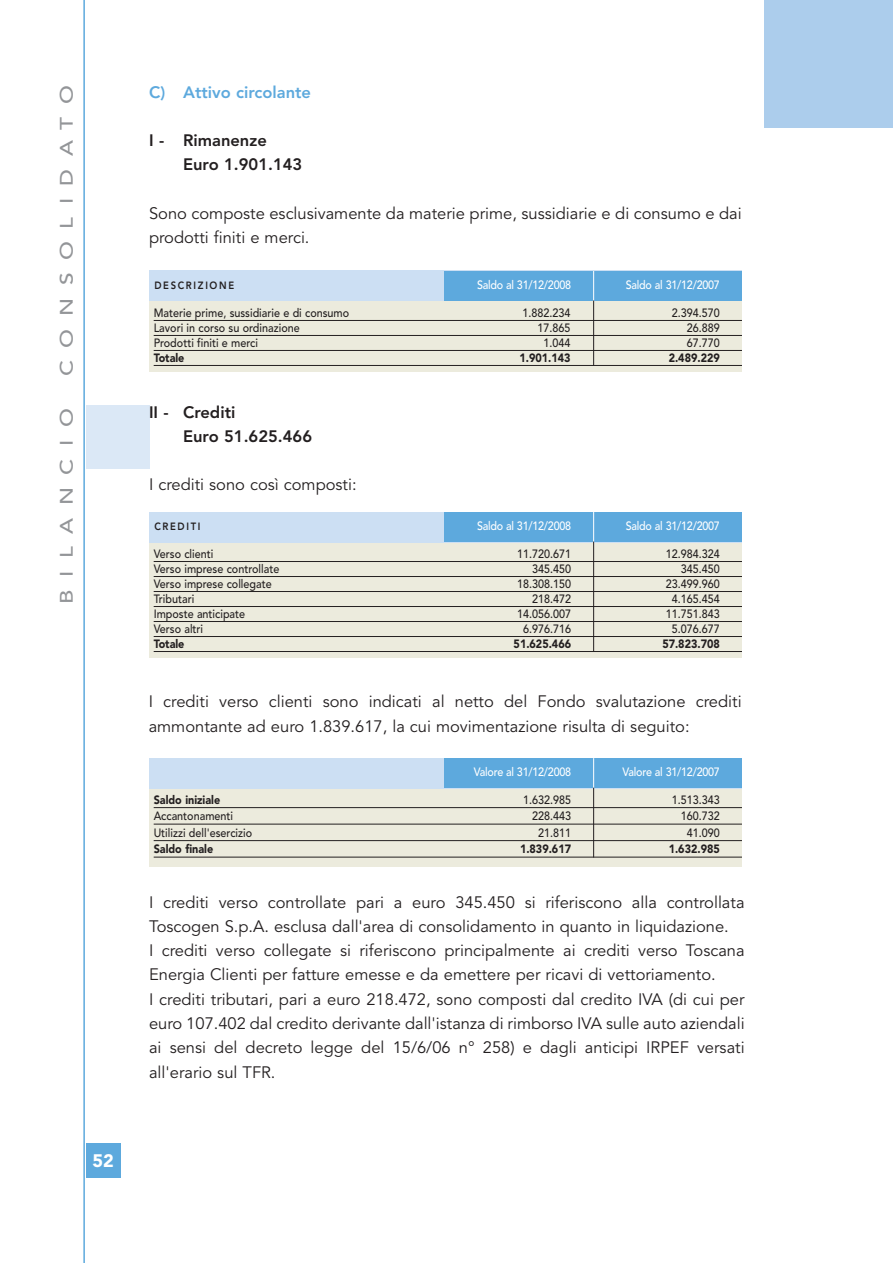
<style>
.page{position:relative;width:893px;height:1263px;background:#fff}
.page>*{position:absolute;margin:0;border:0;box-sizing:border-box;transform-origin:0 0}
.t1{font:500 18px "Avenir";letter-spacing:.555em;color:#939598;scale:1.26 1}
.t2{font:900 18px "Avenir";color:#fff}
.t3{font:16.5px/24.3px "Avenir";color:#231f20}
.t4{font:800 16.5px/24.3px "Avenir";color:#231f20}
.t5{font:800 16.5px "Avenir";color:#5da9dd}
.t6{font:500 12px "Avenir";color:#231f20;scale:.9 1}
.t7{font:500 12px "Avenir";letter-spacing:-.02em;color:#fff;scale:.9 1}
.t8{font:900 12px "Avenir";color:#231f20;scale:.9 1}
.t9{font:800 10.5px "Avenir";letter-spacing:.175em;color:#231f20;scale:.9 1}
</style>
<div class="page">
<hr style="left:83px;top:0;width:2px;height:1263px;background:#5da9dd">
<div style="left:86px;top:405px;width:64px;height:64px;background:#dbe8f6"></div>
<div style="left:86px;top:1144px;width:34px;height:34px;background:#5da9dd"></div>
<div style="left:149px;top:277px;width:593px;height:94px;background:#ecebdd"></div>
<div style="left:149px;top:271px;width:593px;height:30px;background:#ccdff3"></div>
<div style="left:444px;top:271px;width:298px;height:30px;background:#5da9dd"></div>
<hr style="left:154px;top:320px;width:588px;height:1px;background:#231f20">
<hr style="left:154px;top:335px;width:588px;height:1px;background:#231f20">
<hr style="left:154px;top:350px;width:588px;height:1px;background:#231f20">
<hr style="left:154px;top:365px;width:588px;height:1px;background:#231f20">
<hr style="left:593px;top:271px;width:1px;height:30px;background:#fff">
<hr style="left:593px;top:301px;width:1px;height:65px;background:#231f20">
<div style="left:149px;top:518px;width:593px;height:140px;background:#ecebdd"></div>
<div style="left:149px;top:512px;width:593px;height:30px;background:#ccdff3"></div>
<div style="left:444px;top:512px;width:298px;height:30px;background:#5da9dd"></div>
<hr style="left:154px;top:561px;width:588px;height:1px;background:#231f20">
<hr style="left:154px;top:576px;width:588px;height:1px;background:#231f20">
<hr style="left:154px;top:591px;width:588px;height:1px;background:#231f20">
<hr style="left:154px;top:606px;width:588px;height:1px;background:#231f20">
<hr style="left:154px;top:621px;width:588px;height:1px;background:#231f20">
<hr style="left:154px;top:636px;width:588px;height:1px;background:#231f20">
<hr style="left:154px;top:651px;width:588px;height:1px;background:#231f20">
<hr style="left:593px;top:512px;width:1px;height:30px;background:#fff">
<hr style="left:593px;top:542px;width:1px;height:110px;background:#231f20">
<div style="left:149px;top:764px;width:593px;height:103px;background:#ecebdd"></div>
<div style="left:149px;top:758px;width:593px;height:30px;background:#ccdff3"></div>
<div style="left:444px;top:758px;width:298px;height:30px;background:#5da9dd"></div>
<hr style="left:154px;top:807px;width:588px;height:1px;background:#231f20">
<hr style="left:154px;top:824px;width:588px;height:1px;background:#231f20">
<hr style="left:154px;top:840px;width:588px;height:1px;background:#231f20">
<hr style="left:154px;top:857px;width:588px;height:1px;background:#231f20">
<hr style="left:593px;top:758px;width:1px;height:30px;background:#fff">
<hr style="left:593px;top:788px;width:1px;height:70px;background:#231f20">
<div style="left:764px;top:0;width:128px;height:128px;background:#accdec"></div>
<p class="t1" style="left:59px;top:376px;width:233px;rotate:-90deg">CONSOLIDATO</p>
<p class="t1" style="left:59px;top:604px;width:157px;rotate:-90deg">BILANCIO</p>
<p class="t2" style="left:92px;top:1153px;width:23px">52</p>
<p class="t5" style="left:149px;top:85px;width:163px">C) Attivo circolante</p>
<p class="t4" style="left:183px;top:130px;width:121px;text-indent:-34px">I - Rimanenze<br>Euro 1.901.143</p>
<p class="t3" style="left:149px;top:203px;width:594px">Sono composte esclusivamente da materie prime, sussidiarie e di consumo e dai prodotti finiti e merci.</p>
<p class="t9" style="left:154px;top:281px;width:90px">DESCRIZIONE</p>
<p class="t7" style="left:477px;top:280px;width:106px">Saldo al 31/12/2008</p>
<p class="t7" style="left:625px;top:280px;width:106px">Saldo al 31/12/2007</p>
<p class="t6" style="left:154px;top:308px;width:219px">Materie prime, sussidiarie e di consumo</p>
<p class="t6" style="left:522px;top:308px;width:55px">1.882.234</p>
<p class="t6" style="left:671px;top:308px;width:55px">2.394.570</p>
<p class="t6" style="left:154px;top:323px;width:164px">Lavori in corso su ordinazione</p>
<p class="t6" style="left:537px;top:323px;width:38px">17.865</p>
<p class="t6" style="left:686px;top:323px;width:38px">26.889</p>
<p class="t6" style="left:154px;top:338px;width:117px">Prodotti finiti e merci</p>
<p class="t6" style="left:543px;top:338px;width:32px">1.044</p>
<p class="t6" style="left:686px;top:338px;width:38px">67.770</p>
<p class="t8" style="left:154px;top:353px;width:36px">Totale</p>
<p class="t8" style="left:519px;top:353px;width:58px">1.901.143</p>
<p class="t8" style="left:668px;top:353px;width:58px">2.489.229</p>
<p class="t4" style="left:183px;top:401px;width:130px;text-indent:-34px">II - Crediti<br>Euro 51.625.466</p>
<p class="t3" style="left:149px;top:474px;width:209px">I crediti sono così composti:</p>
<p class="t9" style="left:154px;top:522px;width:53px">CREDITI</p>
<p class="t7" style="left:477px;top:521px;width:106px">Saldo al 31/12/2008</p>
<p class="t7" style="left:625px;top:521px;width:106px">Saldo al 31/12/2007</p>
<p class="t6" style="left:154px;top:549px;width:68px">Verso clienti</p>
<p class="t6" style="left:517px;top:549px;width:62px">11.720.671</p>
<p class="t6" style="left:665px;top:549px;width:62px">12.984.324</p>
<p class="t6" style="left:154px;top:564px;width:141px">Verso imprese controllate</p>
<p class="t6" style="left:532px;top:564px;width:45px">345.450</p>
<p class="t6" style="left:680px;top:564px;width:45px">345.450</p>
<p class="t6" style="left:154px;top:579px;width:133px">Verso imprese collegate</p>
<p class="t6" style="left:517px;top:579px;width:62px">18.308.150</p>
<p class="t6" style="left:665px;top:579px;width:62px">23.499.960</p>
<p class="t6" style="left:154px;top:594px;width:47px">Tributari</p>
<p class="t6" style="left:532px;top:594px;width:45px">218.472</p>
<p class="t6" style="left:671px;top:594px;width:55px">4.165.454</p>
<p class="t6" style="left:154px;top:609px;width:103px">Imposte anticipate</p>
<p class="t6" style="left:517px;top:609px;width:62px">14.056.007</p>
<p class="t6" style="left:665px;top:609px;width:62px">11.751.843</p>
<p class="t6" style="left:154px;top:624px;width:56px">Verso altri</p>
<p class="t6" style="left:523px;top:624px;width:55px">6.976.716</p>
<p class="t6" style="left:671px;top:624px;width:55px">5.076.677</p>
<p class="t8" style="left:154px;top:639px;width:36px">Totale</p>
<p class="t8" style="left:513px;top:639px;width:65px">51.625.466</p>
<p class="t8" style="left:662px;top:639px;width:65px">57.823.708</p>
<p class="t3" style="left:149px;top:691px;width:594px">I crediti verso clienti sono indicati al netto del Fondo svalutazione crediti ammontante ad euro 1.839.617, la cui movimentazione risulta di seguito:</p>
<p class="t7" style="left:474px;top:767px;width:110px">Valore al 31/12/2008</p>
<p class="t7" style="left:622px;top:767px;width:110px">Valore al 31/12/2007</p>
<p class="t8" style="left:154px;top:795px;width:75px">Saldo iniziale</p>
<p class="t6" style="left:523px;top:795px;width:55px">1.632.985</p>
<p class="t6" style="left:671px;top:795px;width:55px">1.513.343</p>
<p class="t6" style="left:154px;top:811px;width:90px">Accantonamenti</p>
<p class="t6" style="left:532px;top:811px;width:45px">228.443</p>
<p class="t6" style="left:680px;top:811px;width:45px">160.732</p>
<p class="t6" style="left:154px;top:828px;width:111px">Utilizzi dell'esercizio</p>
<p class="t6" style="left:538px;top:828px;width:38px">21.811</p>
<p class="t6" style="left:686px;top:828px;width:38px">41.090</p>
<p class="t8" style="left:154px;top:844px;width:68px">Saldo finale</p>
<p class="t8" style="left:520px;top:844px;width:58px">1.839.617</p>
<p class="t8" style="left:668px;top:844px;width:58px">1.632.985</p>
<p class="t3" style="left:149px;top:892px;width:597px">I crediti verso controllate pari a euro 345.450 si riferiscono alla controllata Toscogen S.p.A. esclusa dall'area di consolidamento in quanto in liquidazione.<br>I crediti verso collegate si riferiscono principalmente ai crediti verso Toscana Energia Clienti per fatture emesse e da emettere per ricavi di vettoriamento.<br>I crediti tributari, pari a euro 218.472, sono composti dal credito IVA (di cui per euro 107.402 dal credito derivante dall'istanza di rimborso IVA sulle auto aziendali ai sensi del decreto legge del 15/6/06 n° 258) e dagli anticipi IRPEF versati all'erario sul TFR.</p>
</div>
